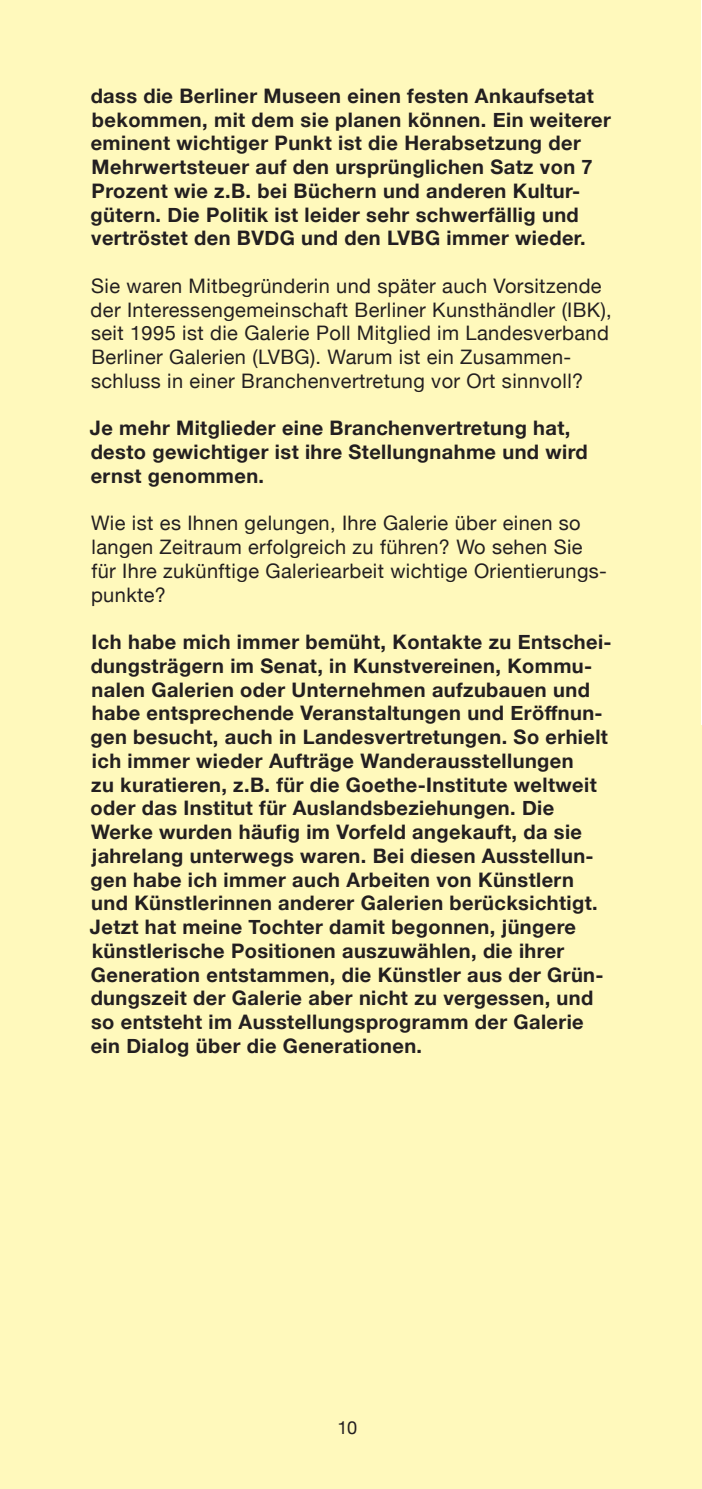
<style>
.page{position:relative;width:702px;height:1489px;background:#fff}
.page>*{position:absolute;margin:0;border:0;box-sizing:border-box;transform-origin:0 0}
.t1{font:700 20px/23.8px "Helvetica Neue";letter-spacing:.02em;color:#231f20}
.t2{font:20px/23.8px "Helvetica Neue";letter-spacing:.02em;color:#231f20}
.t3{font:18px "Helvetica Neue";color:#231f20}
</style>
<div class="page">
<div style="left:0;top:0;width:702px;height:1488px;background:#fff9bc"></div>
<hr style="left:701px;top:0;width:1px;height:724px;background:#fff">
<p class="t1" style="left:91px;top:84px;width:522px">dass die Berliner Museen einen festen Ankaufsetat bekommen, mit dem sie planen können. Ein weiterer eminent wichtiger Punkt ist die Herabsetzung der Mehrwertsteuer auf den ursprünglichen Satz von 7<br>Prozent wie z.B. bei Büchern und anderen Kultur&shy;gütern. Die Politik ist leider sehr schwerfällig und vertröstet den BVDG und den LVBG immer wieder.</p>
<p class="t2" style="left:91px;top:275px;width:522px">Sie waren Mitbegründerin und später auch Vorsitzende der Interessengemeinschaft Berliner Kunsthändler (IBK), seit 1995 ist die Galerie Poll Mitglied im Landesverband Berliner Galerien (LVBG). Warum ist ein Zusammen&shy;schluss in einer Branchenvertretung vor Ort sinnvoll?</p>
<p class="t1" style="left:90px;top:417px;width:499px">Je mehr Mitglieder eine Branchenvertretung hat, desto gewichtiger ist ihre Stellungnahme und wird ernst genommen.</p>
<p class="t2" style="left:91px;top:512px;width:517px">Wie ist es Ihnen gelungen, Ihre Galerie über einen so langen Zeitraum erfolgreich zu führen? Wo sehen Sie für Ihre zukünftige Galeriearbeit wichtige Orientierungs&shy;punkte?</p>
<p class="t1" style="left:90px;top:630px;width:523px">Ich habe mich immer bemüht, Kontakte zu Entschei&shy;dungsträgern im Senat, in Kunstvereinen, Kommu&shy;nalen Galerien oder Unternehmen aufzubauen und habe entsprechende Veranstaltungen und Eröffnun&shy;gen besucht, auch in Landesvertretungen. So erhielt ich immer wieder Aufträge Wanderausstellungen<br>zu kuratieren, z.B. für die Goethe-Institute weltweit oder das Institut für Auslandsbeziehungen. Die Werke wurden häufig im Vorfeld angekauft, da sie jahrelang unterwegs waren. Bei diesen Ausstellun&shy;gen habe ich immer auch Arbeiten von Künstlern und Künstlerinnen anderer Galerien berücksichtigt.<br>Jetzt hat meine Tochter damit begonnen, jüngere künstlerische Positionen auszuwählen, die ihrer Generation entstammen, die Künstler aus der Grün&shy;dungszeit der Galerie aber nicht zu vergessen, und so entsteht im Ausstellungsprogramm der Galerie ein Dialog über die Generationen.</p>
<p class="t3" style="left:337px;top:1413px;width:21px">10</p>
</div>
